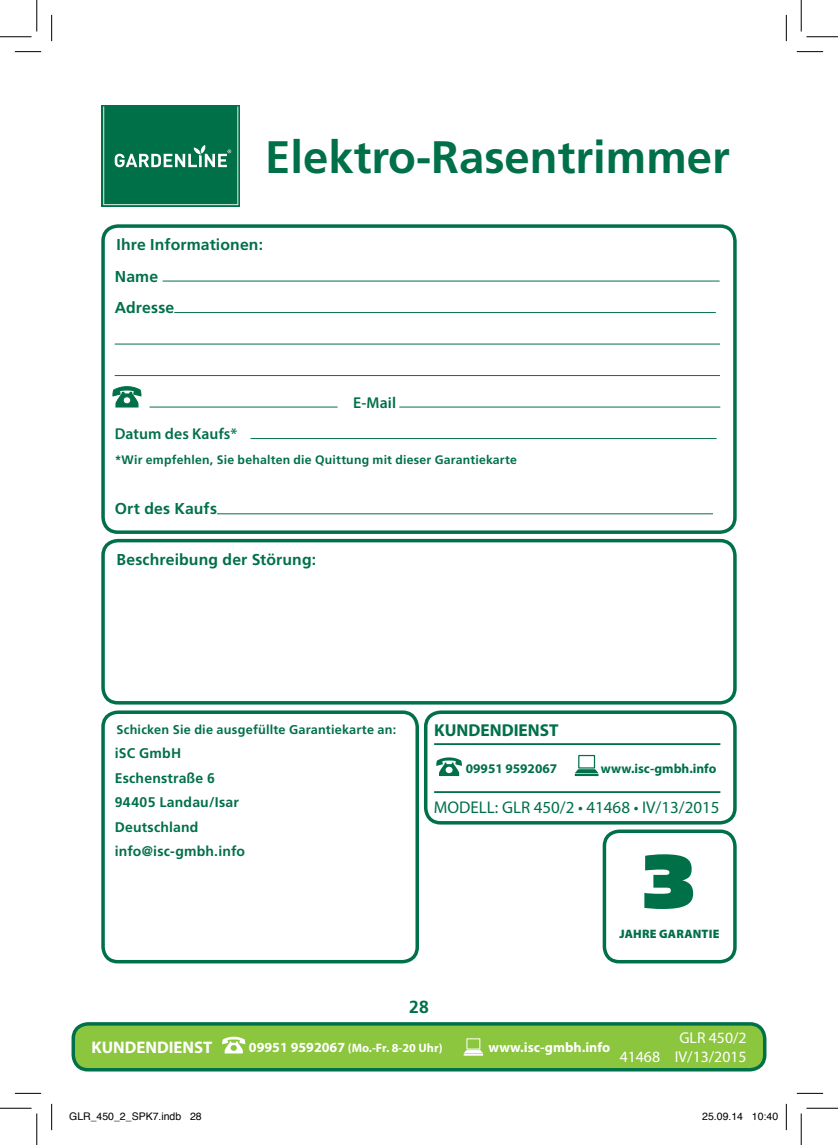
<style>
.page{position:relative;width:838px;height:1145px;background:#fff}
.page>*{position:absolute;margin:0;border:0;box-sizing:border-box;transform-origin:0 0}
.t1{font:87.5px "Simian Text Gorilla";color:#007049}
.t2{font:700 45.5px "Frutiger";color:#007049}
.t3{font:700 17.5px "Frutiger";color:#007049}
.t4{font:700 17.32px "Myriad Pro";color:#007049}
.t5{font:16.97px "Myriad Pro";color:#007049}
.t6{font:700 16.8px "Myriad Pro";color:#fff}
.t7{font:700 15.75px/31.5px "Frutiger";letter-spacing:.01em;color:#007049}
.t8{font:15.75px/18.9px "Myriad Pro";color:#fff;text-align:right}
.t9{font:600 15.75px "Myriad Pro";letter-spacing:.005em;color:#007049}
.t10{font:700 14px/24.5px "Frutiger";letter-spacing:.015em;color:#007049}
.t11{font:700 14px "Myriad Pro";color:#fff}
.t12{font:700 13.3px "Myriad Pro";color:#007049}
.t13{font:700 12.6px "Frutiger";letter-spacing:.015em;color:#007049}
.t14{font:700 12.25px "Frutiger";letter-spacing:.02em;color:#007049}
.t15{font:700 12.25px "Myriad Pro";color:#fff}
.t16{font:900 12.25px "Myriad Pro";letter-spacing:.01em;color:#007049}
.t17{font:10.5px "Helvetica";color:#000}
.s1{font-size:14px}
</style>
<div class="page">
<div style="left:73px;top:1024px;width:691px;height:46px;background:#8bc63e;border-radius:15px"></div>
<div style="left:71px;top:1022px;width:695px;height:50px;border:4px solid #007049;border-radius:15px"></div>
<svg style="left:463px;top:1038px;width:20px;height:18px"></svg>
<svg style="left:222px;top:1037px;width:23px;height:16px"></svg>
<div style="left:101px;top:105px;width:139px;height:102px;background:linear-gradient(to right,#218361,#228361)"></div>
<svg style="left:103px;top:106px;width:135px;height:99px"></svg>
<hr style="left:162px;top:281px;width:557px;height:1px;background:#007049">
<hr style="left:174px;top:312px;width:541px;height:1px;background:#007049">
<hr style="left:115px;top:344px;width:605px;height:1px;background:#007049">
<hr style="left:115px;top:375px;width:605px;height:1px;background:#007049">
<hr style="left:149px;top:407px;width:188px;height:1px;background:#007049">
<hr style="left:399px;top:407px;width:321px;height:1px;background:#007049">
<hr style="left:250px;top:438px;width:466px;height:1px;background:#007049">
<hr style="left:217px;top:513px;width:496px;height:1px;background:#007049">
<div style="left:101px;top:224px;width:635px;height:310px;border:4px solid #007049;border-radius:15px"></div>
<div style="left:101px;top:539px;width:635px;height:166px;border:4px solid #007049;border-radius:15px"></div>
<div style="left:101px;top:710px;width:318px;height:253px;border:4px solid #007049;border-radius:15px"></div>
<svg style="left:113px;top:386px;width:28px;height:21px"></svg>
<svg style="left:436px;top:757px;width:26px;height:19px"></svg>
<svg style="left:574px;top:755px;width:24px;height:21px"></svg>
<hr style="left:434px;top:791px;width:286px;height:2px;background:#007049">
<hr style="left:434px;top:743px;width:286px;height:2px;background:#007049">
<div style="left:424px;top:710px;width:312px;height:115px;border:4px solid #007049;border-radius:15px"></div>
<div style="left:602px;top:830px;width:134px;height:133px;border:4px solid #007049;border-radius:15px"></div>
<svg style="left:15px;top:51px;width:26px;height:1px"></svg>
<svg style="left:796px;top:51px;width:27px;height:1px"></svg>
<svg style="left:15px;top:1093px;width:26px;height:1px"></svg>
<svg style="left:796px;top:1093px;width:27px;height:1px"></svg>
<svg style="left:51px;top:15px;width:1px;height:26px"></svg>
<svg style="left:51px;top:1104px;width:1px;height:26px"></svg>
<svg style="left:786px;top:15px;width:1px;height:26px"></svg>
<svg style="left:786px;top:1104px;width:1px;height:26px"></svg>
<hr style="left:0;top:36px;width:32px;height:1px;background:#000">
<hr style="left:806px;top:36px;width:31px;height:1px;background:#000">
<hr style="left:0;top:1108px;width:32px;height:1px;background:#000">
<hr style="left:806px;top:1108px;width:31px;height:1px;background:#000">
<hr style="left:36px;top:0;width:1px;height:31px;background:#000">
<hr style="left:36px;top:1113px;width:1px;height:32px;background:#000">
<hr style="left:800px;top:0;width:1px;height:31px;background:#000">
<hr style="left:800px;top:1113px;width:1px;height:32px;background:#000">
<h2 class="t2" style="left:265px;top:130px;width:466px">Elektro-Rasentrimmer</h2>
<p class="t7" style="left:115px;top:229px;width:150px">Ihre Informationen:<br>Name<br>Adresse</p>
<p class="t9" style="left:353px;top:392px;width:44px">E-Mail</p>
<p class="t9" style="left:115px;top:424px;width:124px">Datum des Kaufs*</p>
<p class="t14" style="left:115px;top:452px;width:404px">*Wir empfehlen, Sie behalten die Quittung mit dieser Garantiekarte</p>
<p class="t7" style="left:115px;top:493px;width:104px">Ort des Kaufs</p>
<p class="t7" style="left:116px;top:543px;width:201px">Beschreibung der Störung:</p>
<p class="t13" style="left:116px;top:722px;width:281px">Schicken Sie die ausgefüllte Garantiekarte an:</p>
<p class="t10" style="left:115px;top:741px;width:132px">iSC GmbH<br>Eschenstraße 6<br>94405 Landau/Isar<br>Deutschland info@isc-gmbh.info</p>
<p class="t4" style="left:434px;top:718px;width:126px">KUNDENDIENST</p>
<p class="t12" style="left:466px;top:760px;width:93px">09951 9592067</p>
<p class="t12" style="left:601px;top:760px;width:117px">www.isc-gmbh.info</p>
<p class="t5" style="left:434px;top:797px;width:287px">MODELL: GLR 450/2 • 41468 • IV/13/2015</p>
<h1 class="t1" style="left:642px;top:833px;width:53px">3</h1>
<p class="t16" style="left:619px;top:927px;width:101px">JAHRE GARANTIE</p>
<p class="t3" style="left:409px;top:997px;width:21px">28</p>
<p class="t6" style="left:91px;top:1036px;width:122px">KUNDENDIENST</p>
<p class="t15" style="left:249px;top:1040px;width:195px"><span class="s1">09951 9592067</span> (Mo.-Fr. 8-20 Uhr)</p>
<p class="t11" style="left:488px;top:1038px;width:123px">www.isc-gmbh.info</p>
<p class="t8" style="left:619px;top:1028px;width:128px">GLR 450/2<br>41468 IV/13/2015</p>
<p class="t17" style="left:69px;top:1108px;width:134px">GLR_450_2_SPK7.indb 28</p>
<p class="t17" style="left:702px;top:1108px;width:77px">25.09.14 10:40</p>
</div>
